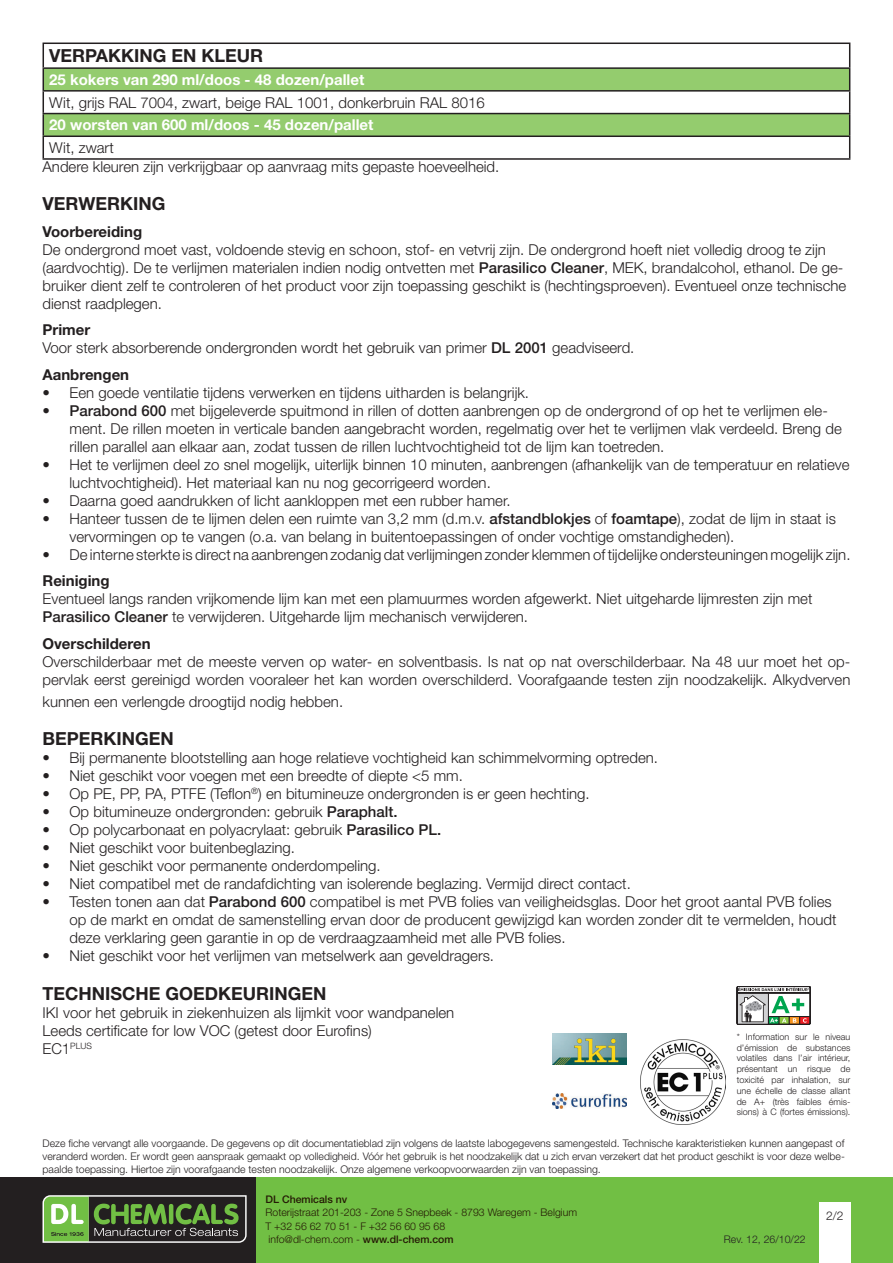
<style>
.page{position:relative;width:893px;height:1263px;background:#fff}
.page>*{position:absolute;margin:0;border:0;box-sizing:border-box;transform-origin:0 0}
.TITEL_ONDERDEEL{font:700 18px "Helvetica Neue LT Std";color:#231f20}
.ONDERDEEL_TEKST{font:300 15px/18px "Helvetica Neue LT Std";color:#231f20}
.TUSSENTITEL_TABEL_GR{font:700 15px "Helvetica Neue LT Std";color:#fff}
.TUSSENTITEL_TEKST{font:700 15px "Helvetica Neue LT Std";color:#231f20}
.t1{font:300 12px "Helvetica Neue LT Std";color:#231f20}
.t2{font:300 10.5px/12.6px "Helvetica Neue LT Std";color:#231f20;text-align:justify}
.t3{font:300 10.5px/13.5px "Helvetica Neue LT Std";color:#251a05}
.t4{font:500 10.5px "Helvetica Neue LT Std";color:#251a05}
.ONDERDEEL_TEKST-2{font:300 9px/10.8px "Helvetica Neue LT Std";color:#231f20;text-align:justify}
.ONDERDEEL_TEKST-3{font:300 8.7px "Helvetica Neue LT Std";color:#231f20}
.s1{font-weight:500}
.s2{font-size:15px}
</style>
<div class="page">
<div style="left:0;top:1177px;width:266px;height:86px;background:#231f20"></div>
<div style="left:256px;top:1177px;width:637px;height:86px;background:#71bf44"></div>
<svg style="left:43px;top:1195px;width:204px;height:48px"></svg>
<div style="left:819px;top:1203px;width:31px;height:60px;background:#fff"></div>
<img style="left:553px;top:1033px;width:73px;height:31px">
<img style="left:553px;top:1093px;width:73px;height:15px">
<svg style="left:737px;top:986px;width:73px;height:39px"></svg>
<img style="left:641px;top:1039px;width:85px;height:85px">
<svg style="left:44px;top:69px;width:805px;height:67px;fill:#94cc6e"></svg>
<hr style="left:43px;top:43px;width:807px;height:1px;background:#231f20">
<hr style="left:43px;top:67px;width:807px;height:2px;background:#231f20">
<hr style="left:43px;top:90px;width:807px;height:2px;background:#231f20">
<hr style="left:43px;top:113px;width:807px;height:1px;background:#231f20">
<hr style="left:43px;top:136px;width:807px;height:1px;background:#231f20">
<svg style="left:43px;top:44px;width:1px;height:114px"></svg>
<svg style="left:849px;top:44px;width:1px;height:114px"></svg>
<hr style="left:43px;top:158px;width:807px;height:2px;background:#231f20">
<p class="TITEL_ONDERDEEL" style="left:49px;top:45px;width:215px">VERPAKKING EN KLEUR</p>
<p class="TUSSENTITEL_TABEL_GR" style="left:49px;top:70px;width:317px">25 kokers van 290 ml/doos - 48 dozen/pallet</p>
<p class="ONDERDEEL_TEKST" style="left:49px;top:93px;width:437px">Wit, grijs RAL 7004, zwart, beige RAL 1001, donkerbruin RAL 8016</p>
<p class="TUSSENTITEL_TABEL_GR" style="left:49px;top:116px;width:326px">20 worsten van 600 ml/doos - 45 dozen/pallet</p>
<p class="ONDERDEEL_TEKST" style="left:49px;top:138px;width:66px">Wit, zwart</p>
<p class="ONDERDEEL_TEKST" style="left:43px;top:157px;width:458px">Andere kleuren zijn verkrijgbaar op aanvraag mits gepaste hoeveelheid.</p>
<p class="TITEL_ONDERDEEL" style="left:43px;top:193px;width:125px">VERWERKING</p>
<p class="TUSSENTITEL_TEKST" style="left:43px;top:222px;width:101px">Voorbereiding</p>
<p class="ONDERDEEL_TEKST" style="left:43px;top:240px;width:805px">De ondergrond moet vast, voldoende stevig en schoon, stof- en vetvrij zijn. De ondergrond hoeft niet volledig droog te zijn (aardvochtig). De te verlijmen materialen indien nodig ontvetten met <span class="s1">Parasilico Cleaner</span>, MEK, brandalcohol, ethanol. De ge&shy;bruiker dient zelf te controleren of het product voor zijn toepassing geschikt is (hechtingsproeven). Eventueel onze technische dienst raadplegen.</p>
<p class="TUSSENTITEL_TEKST" style="left:43px;top:321px;width:49px">Primer</p>
<p class="ONDERDEEL_TEKST" style="left:43px;top:339px;width:593px">Voor sterk absorberende ondergronden wordt het gebruik van primer <span class="s1">DL 2001</span> geadviseerd.</p>
<p class="TUSSENTITEL_TEKST" style="left:43px;top:365px;width:88px">Aanbrengen</p>
<p class="ONDERDEEL_TEKST" style="left:43px;top:383px;width:488px">• Een goede ventilatie tijdens verwerken en tijdens uitharden is belangrijk.</p>
<p class="ONDERDEEL_TEKST" style="left:70px;top:401px;width:774px;text-indent:-27px">• <span class="s1">Parabond 600</span> met bijgeleverde spuitmond in rillen of dotten aanbrengen op de ondergrond of op het te verlijmen ele&shy;ment. De rillen moeten in verticale banden aangebracht worden, regelmatig over het te verlijmen vlak verdeeld. Breng de rillen parallel aan elkaar aan, zodat tussen de rillen luchtvochtigheid tot de lijm kan toetreden.</p>
<p class="ONDERDEEL_TEKST" style="left:70px;top:455px;width:781px;text-indent:-27px">• Het te verlijmen deel zo snel mogelijk, uiterlijk binnen 10 minuten, aanbrengen (afhankelijk van de temperatuur en relatieve luchtvochtigheid). Het materiaal kan nu nog gecorrigeerd worden.</p>
<p class="ONDERDEEL_TEKST" style="left:43px;top:491px;width:469px">• Daarna goed aandrukken of licht aankloppen met een rubber hamer.</p>
<p class="ONDERDEEL_TEKST" style="left:70px;top:509px;width:768px;text-indent:-27px">• Hanteer tussen de te lijmen delen een ruimte van 3,2 mm (d.m.v. <span class="s1">afstandblokjes</span> of <span class="s1">foamtape</span>), zodat de lijm in staat is vervormingen op te vangen (o.a. van belang in buitentoepassingen of onder vochtige omstandigheden).</p>
<p class="ONDERDEEL_TEKST" style="left:43px;top:545px;width:809px">• De interne sterkte is direct na aanbrengen zodanig dat verlijmingen zonder klemmen of tijdelijke ondersteuningen mogelijk zijn.</p>
<p class="TUSSENTITEL_TEKST" style="left:43px;top:572px;width:69px">Reiniging</p>
<p class="ONDERDEEL_TEKST" style="left:43px;top:590px;width:771px">Eventueel langs randen vrijkomende lijm kan met een plamuurmes worden afgewerkt. Niet uitgeharde lijmresten zijn met<br><span class="s1">Parasilico Cleaner</span> te verwijderen. Uitgeharde lijm mechanisch verwijderen.</p>
<p class="TUSSENTITEL_TEKST" style="left:43px;top:634px;width:110px">Overschilderen</p>
<p class="ONDERDEEL_TEKST" style="left:43px;top:652px;width:809px">Overschilderbaar met de meeste verven op water- en solventbasis. Is nat op nat overschilderbaar. Na 48 uur moet het op&shy;pervlak eerst gereinigd worden vooraleer het kan worden overschilderd. Voorafgaande testen zijn noodzakelijk. Alkydverven</p>
<p class="ONDERDEEL_TEKST" style="left:43px;top:692px;width:302px">kunnen een verlengde droogtijd nodig hebben.</p>
<p class="TITEL_ONDERDEEL" style="left:43px;top:727px;width:133px">BEPERKINGEN</p>
<p class="ONDERDEEL_TEKST" style="left:43px;top:748px;width:617px">• Bij permanente blootstelling aan hoge relatieve vochtigheid kan schimmelvorming optreden.</p>
<p class="ONDERDEEL_TEKST" style="left:43px;top:766px;width:422px">• Niet geschikt voor voegen met een breedte of diepte &lt;5 mm.</p>
<p class="ONDERDEEL_TEKST" style="left:43px;top:784px;width:549px">• Op PE, PP, PA, PTFE (Teflon<sup>®</sup>) en bitumineuze ondergronden is er geen hechting.</p>
<p class="ONDERDEEL_TEKST" style="left:43px;top:802px;width:357px">• Op bitumineuze ondergronden: gebruik <span class="s1">Paraphalt.</span></p>
<p class="ONDERDEEL_TEKST" style="left:43px;top:820px;width:400px">• Op polycarbonaat en polyacrylaat: gebruik <span class="s1">Parasilico PL.</span></p>
<p class="ONDERDEEL_TEKST" style="left:43px;top:838px;width:254px">• Niet geschikt voor buitenbeglazing.</p>
<p class="ONDERDEEL_TEKST" style="left:43px;top:856px;width:340px">• Niet geschikt voor permanente onderdompeling.</p>
<p class="ONDERDEEL_TEKST" style="left:43px;top:874px;width:590px">• Niet compatibel met de randafdichting van isolerende beglazing. Vermijd direct contact.</p>
<p class="ONDERDEEL_TEKST" style="left:70px;top:892px;width:768px;text-indent:-27px">• Testen tonen aan dat <span class="s1">Parabond 600</span> compatibel is met PVB folies van veiligheidsglas. Door het groot aantal PVB folies op de markt en omdat de samenstelling ervan door de producent gewijzigd kan worden zonder dit te vermelden, houdt deze verklaring geen garantie in op de verdraagzaamheid met alle PVB folies.</p>
<p class="ONDERDEEL_TEKST" style="left:43px;top:946px;width:453px">• Niet geschikt voor het verlijmen van metselwerk aan geveldragers.</p>
<p class="TITEL_ONDERDEEL" style="left:43px;top:982px;width:285px">TECHNISCHE GOEDKEURINGEN</p>
<p class="ONDERDEEL_TEKST" style="left:43px;top:1003px;width:413px">IKI voor het gebruik in ziekenhuizen als lijmkit voor wandpanelen</p>
<p class="ONDERDEEL_TEKST" style="left:43px;top:1021px;width:331px">Leeds certificate for low VOC (getest door Eurofins)</p>
<p class="ONDERDEEL_TEKST-3" style="left:43px;top:1040px;width:51px"><span class="s2">EC1</span>PLUS</p>
<p class="ONDERDEEL_TEKST-2" style="left:737px;top:1031px;width:115px">* Information sur le niveau d’émission de substances volatiles dans l’air intérieur, présentant un risque de toxicité par inhalation, sur une échelle de classe allant de A+ (très faibles émis&shy;sions) à C (fortes émissions).</p>
<p class="t2" style="left:43px;top:1137px;width:804px">Deze fiche vervangt alle voorgaande. De gegevens op dit documentatieblad zijn volgens de laatste labogegevens samengesteld. Technische karakteristieken kunnen aangepast of veranderd worden. Er wordt geen aanspraak gemaakt op volledigheid. Vóór het gebruik is het noodzakelijk dat u zich ervan verzekert dat het product geschikt is voor deze welbe&shy;paalde toepassing. Hiertoe zijn voorafgaande testen noodzakelijk. Onze algemene verkoopvoorwaarden zijn van toepassing.</p>
<p class="t4" style="left:266px;top:1192px;width:83px">DL Chemicals nv</p>
<p class="t3" style="left:266px;top:1205px;width:313px">Roterijstraat 201-203 - Zone 5 Snepbeek - 8793 Waregem - Belgium<br>T +32 56 62 70 51 - F +32 56 60 95 68<br>info@dl-chem.com - <span class="s1">www.dl-chem.com</span></p>
<p class="t2" style="left:724px;top:1233px;width:83px">Rev. 12, 26/10/22</p>
<p class="t1" style="left:826px;top:1208px;width:19px">2/2</p>
</div>
